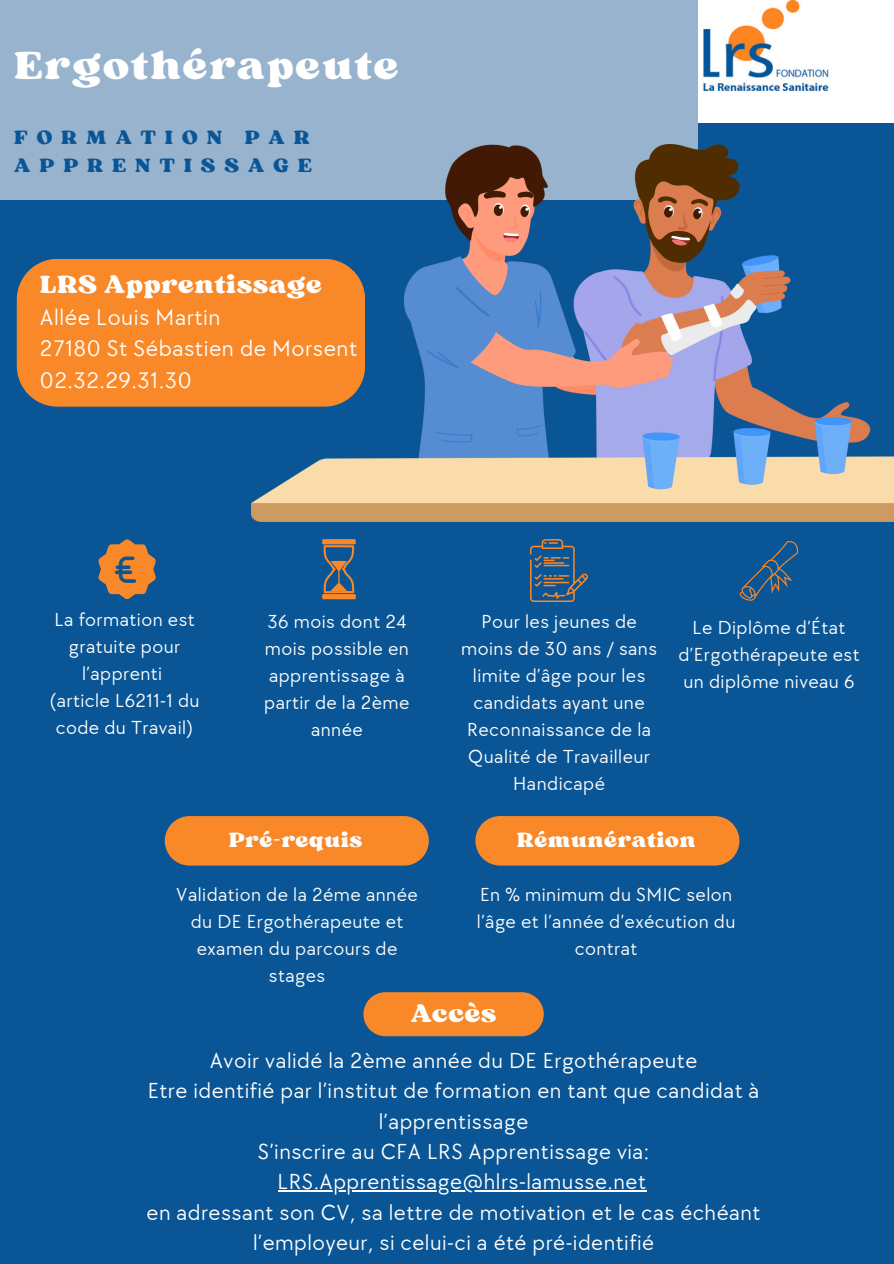
<style>
.page{position:relative;width:894px;height:1264px;background:#fff}
.page>*{position:absolute;margin:0;border:0;box-sizing:border-box;transform-origin:0 0}
.t1{font:41.25px "Sergio Trendy";letter-spacing:.045em;color:#fff}
.t2{font:26.25px "Sergio Trendy";letter-spacing:.025em;color:#fff}
.t3{font:23.25px/31.5px "TT Chocolates";letter-spacing:.025em;color:#fff}
.t4{font:22.5px/30.3px "TT Chocolates";letter-spacing:.025em;color:#fff;text-align:center}
.t5{font:21.75px "Sergio Trendy";letter-spacing:.025em;color:#fff}
.t6{font:20.25px/28.2px "Sergio Trendy";letter-spacing:.445em;color:#0a5595}
.t7{font:19.5px/27px "TT Chocolates";letter-spacing:.025em;color:#fff;text-align:center}
</style>
<div class="page">
<div style="left:0;top:0;width:893px;height:1263px;background:#0a5595"></div>
<div style="left:0;top:0;width:698px;height:199px;background:#97b3ce"></div>
<svg style="left:98px;top:539px;width:58px;height:60px"></svg>
<svg style="left:322px;top:539px;width:33px;height:60px"></svg>
<svg style="left:530px;top:539px;width:57px;height:63px"></svg>
<div style="left:17px;top:259px;width:235px;height:147px;background:#f98829"></div>
<svg style="left:739px;top:541px;width:59px;height:59px"></svg>
<svg style="left:363px;top:992px;width:180px;height:44px;background:#eb852e"></svg>
<div style="left:165px;top:816px;width:263px;height:49px;background:#f98829"></div>
<div style="left:475px;top:816px;width:264px;height:49px;background:#f98829"></div>
<img style="left:252px;top:144px;width:641px;height:377px">
<hr style="left:277px;top:1190px;width:369px;height:1px;background:#fff">
<img style="left:698px;top:0;width:195px;height:123px">
<p class="t1" style="left:14px;top:39px;width:386px">Ergothérapeute</p>
<p class="t6" style="left:14px;top:123px;width:299px">FORMATION PAR<br>APPRENTISSAGE</p>
<h3 class="t2" style="left:40px;top:268px;width:283px">LRS Apprentissage</h3>
<h3 class="t3" style="left:40px;top:302px;width:319px">Allée Louis Martin<br>27180 St Sébastien de Morsent<br>02.32.29.31.30</h3>
<h1 class="t7" style="left:54px;top:606px;width:142px">La formation est gratuite pour l’apprenti</h1>
<h4 class="t7" style="left:50px;top:687px;width:151px">(article L6211-1 du code du Travail)</h4>
<p class="t7" style="left:264px;top:608px;width:147px">36 mois dont 24 mois possible en apprentissage à partir de la 2ème année</p>
<p class="t7" style="left:461px;top:608px;width:197px">Pour les jeunes de moins de 30 ans / sans limite d’âge pour les candidats ayant une<br>Reconnaissance de la<br>Qualité de Travailleur<br>Handicapé</p>
<p class="t7" style="left:678px;top:614px;width:183px">Le Diplôme d’État d’Ergothérapeute est un diplôme niveau 6</p>
<p class="t5" style="left:229px;top:826px;width:135px">Pré-requis</p>
<p class="t7" style="left:176px;top:881px;width:243px">Validation de la 2éme année du DE Ergothérapeute et examen du parcours de stages</p>
<h3 class="t5" style="left:516px;top:826px;width:180px">Rémunération</h3>
<h3 class="t7" style="left:476px;top:881px;width:260px">En % minimum du SMIC selon l’âge et l’année d’exécution du contrat</h3>
<p class="t2" style="left:410px;top:996px;width:87px">Accès</p>
<p class="t4" style="left:148px;top:1045px;width:613px">Avoir validé la 2ème année du DE Ergothérapeute<br>Etre identifié par l’institut de formation en tant que candidat à l’apprentissage<br>S’inscrire au CFA LRS Apprentissage via:</p>
<p class="t4" style="left:277px;top:1167px;width:370px">LRS.Apprentissage@hlrs-lamusse.net</p>
<p class="t4" style="left:146px;top:1197px;width:615px">en adressant son CV, sa lettre de motivation et le cas échéant</p>
<p class="t4" style="left:253px;top:1228px;width:402px">l’employeur, si celui-ci a été pré-identifié</p>
</div>
